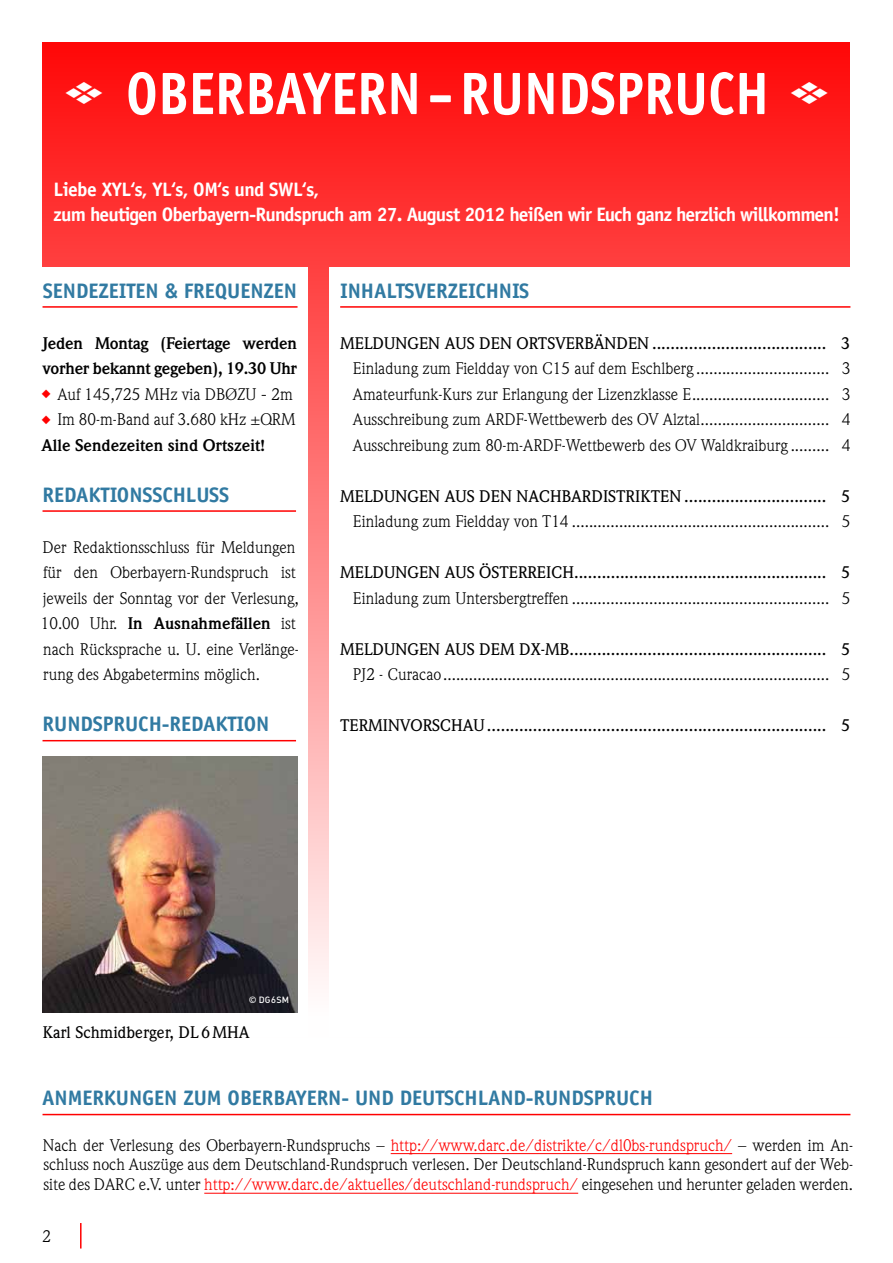
<style>
.page{position:relative;width:893px;height:1263px;background:#fff}
.page>*{position:absolute;margin:0;border:0;box-sizing:border-box;transform-origin:0 0}
.t1{font:700 60px "Officina Sans LT";color:#fff;scale:.9 1}
.t2{font:33px "Type Embellishments One Plain";color:#fff}
.t3{font:700 21px "Officina Sans LT";letter-spacing:-.005em;color:#317aa2}
.t4{font:700 19.5px/25.5px "Officina Sans LT";letter-spacing:-.04em;color:#fff}
.t5{font:16.5px/25.5px "Weidemann LT";color:#000;text-align:justify}
.t6{font:500 16.5px "Weidemann LT";color:#000}
.t7{font:700 16.5px/25.5px "Weidemann LT";letter-spacing:-.015em;color:#000}
.t8{font:9px "DIN Medium Alternate";letter-spacing:.03em;color:#fff}
.s1{color:#f00}
.s2{font-weight:400}
.s3{font-weight:700}
</style>
<div class="page">
<div style="left:43px;top:43px;width:807px;height:994px;background:linear-gradient(to bottom,#ff0f0f,#fff)"></div>
<div style="left:40px;top:267px;width:268px;height:770px;background:#fff"></div>
<div style="left:330px;top:267px;width:523px;height:770px;background:#fff"></div>
<img style="left:43px;top:757px;width:255px;height:255px">
<hr style="left:80px;top:1223px;width:2px;height:25px;background:#f00">
<hr style="left:43px;top:306px;width:255px;height:2px;background:#f00">
<hr style="left:43px;top:510px;width:253px;height:2px;background:#f00">
<hr style="left:43px;top:740px;width:253px;height:1px;background:#f00">
<hr style="left:43px;top:1114px;width:807px;height:1px;background:#f00">
<hr style="left:391px;top:1153px;width:341px;height:1px;background:#f00">
<hr style="left:204px;top:1193px;width:374px;height:1px;background:#f00">
<hr style="left:340px;top:306px;width:510px;height:2px;background:#f00">
<h2 class="t2" style="left:64px;top:80px;width:41px">E</h2>
<h1 class="t1" style="left:126px;top:56px;width:716px">OBERBAYERN-RUNDSPRUCH</h1>
<h2 class="t2" style="left:789px;top:80px;width:41px">E</h2>
<p class="t4" style="left:53px;top:176px;width:788px">LIEBE XYL‘S, YL‘S, OM‘S UND SWL‘S,<br>ZUM HEUTIGEN OBERBAYERN-RUNDSPRUCH AM 27. AUGUST 2012 HEIßEN WIR EUCH GANZ HERZLICH WILLKOMMEN!</p>
<p class="t3" style="left:43px;top:277px;width:22px">SENDE</p>
<p class="t3" style="left:98px;top:277px;width:187px">ZEITEN &amp; FREQUEN ZEN</p>
<p class="t7" style="left:43px;top:330px;width:256px">Jeden Montag (Feiertage werden vorher bekannt gegeben), 19.30 Uhr</p>
<p class="t5" style="left:41px;top:381px;width:253px"><span class="s1">◆</span> Auf 145,725 MHz via DBØZU - 2m</p>
<p class="t7" style="left:41px;top:407px;width:255px"><span class="s1">◆</span> <span class="s2">Im 80-m-Band auf 3.680 kHz ±QRM<br></span>Alle Sendezeiten sind Ortszeit!</p>
<p class="t3" style="left:43px;top:481px;width:87px">REDA KTIONSSCHLUSS</p>
<p class="t5" style="left:41px;top:534px;width:259px;text-align:left">Der Redaktionsschluss für Meldungen für den Oberbayern-Rundspruch ist jeweils der Sonntag vor der Verlesung, 10.00 Uhr. <span class="s3">In Ausnahmefällen</span> ist nach Rücksprache u. U. eine Verlänge&shy;rung des Abgabetermins möglich.</p>
<p class="t3" style="left:43px;top:711px;width:25px">RUNDSPRUCH</p>
<p class="t3" style="left:162px;top:711px;width:95px">-REDAKTION</p>
<p class="t3" style="left:340px;top:277px;width:191px">INHALTSVERZEICHNIS</p>
<p class="t6" style="left:340px;top:333px;width:512px">MELDUNGEN AUS DEN ORTSVERBÄNDEN ...................................... 3</p>
<p class="t5" style="left:353px;top:356px;width:499px">Einladung zum Fieldday von C15 auf dem Eschlberg ............................... 3<br>Amateurfunk-Kurs zur Erlangung der Lizenzklasse E................................ 3<br>Ausschreibung zum ARDF-Wettbewerb des OV Alztal.............................. 4<br>Ausschreibung zum 80-m-ARDF-Wettbewerb des OV Waldkraiburg ......... 4</p>
<p class="t6" style="left:340px;top:486px;width:512px">MELDUNGEN AUS DEN NACHBARDISTRIKTEN ............................... 5</p>
<p class="t5" style="left:353px;top:509px;width:499px">Einladung zum Fieldday von T14 ............................................................ 5</p>
<p class="t6" style="left:340px;top:563px;width:512px">MELDUNGEN AUS ÖSTERREICH....................................................... 5</p>
<p class="t5" style="left:353px;top:585px;width:499px">Einladung zum Untersbergtreffen ............................................................ 5</p>
<p class="t6" style="left:340px;top:639px;width:512px">MELDUNGEN AUS DEM DX-MB........................................................ 5</p>
<p class="t5" style="left:353px;top:662px;width:499px">PJ2 - Curacao.......................................................................................... 5</p>
<p class="t6" style="left:340px;top:716px;width:512px">TERMINVORSCHAU.......................................................................... 5</p>
<p class="t8" style="left:249px;top:993px;width:42px">© DG6SM</p>
<p class="t6" style="left:43px;top:1022px;width:208px">Karl Schmidberger, DL6MHA</p>
<p class="t3" style="left:42px;top:1085px;width:26px">ANMER</p>
<p class="t3" style="left:104px;top:1085px;width:148px">KUNGEN ZUM OBERBAYERN</p>
<p class="t3" style="left:341px;top:1085px;width:27px">- UND</p>
<p class="t3" style="left:400px;top:1085px;width:57px">DEUTSCHLAND</p>
<p class="t3" style="left:526px;top:1085px;width:32px">-RUNDSPRUCH</p>
<p class="t5" style="left:43px;top:1135px;width:812px;line-height:19.8px">Nach der Verlesung des Oberbayern-Rundspruchs – <span class="s1">http://www.darc.de/distrikte/c/dl0bs-rundspruch/</span> – werden im An&shy;schluss noch Auszüge aus dem Deutschland-Rundspruch verlesen. Der Deutschland-Rundspruch kann gesondert auf der Web&shy;site des DARC e.V. unter <span class="s1">http://www.darc.de/aktuelles/deutschland-rundspruch/</span> eingesehen und herunter geladen werden.</p>
<p class="t5" style="left:43px;top:1223px;width:10px">2</p>
</div>
